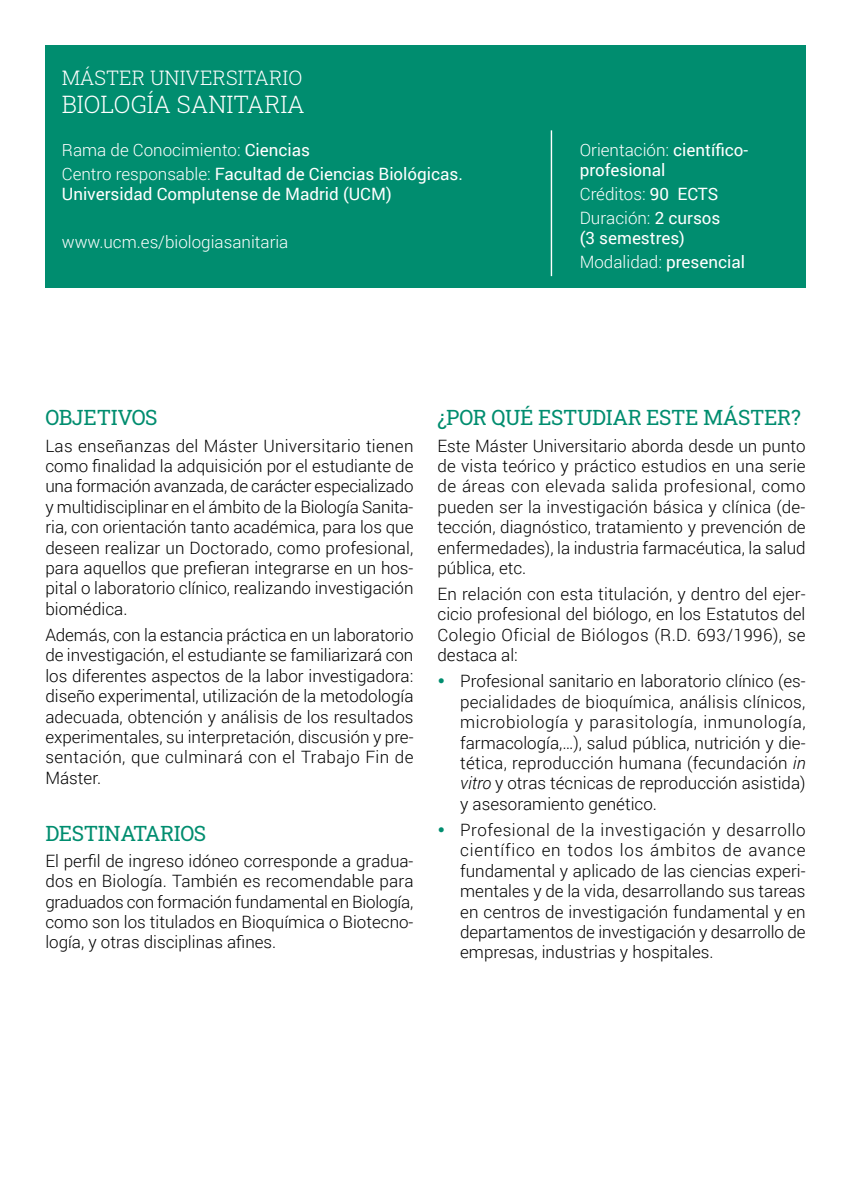
<style>
.page{position:relative;width:851px;height:1191px;background:#fff}
.page>*{position:absolute;margin:0;border:0;box-sizing:border-box;transform-origin:0 0}
.t1{font:300 24px "Roboto Slab";color:#fff}
.t2{font:21px "Roboto Slab";letter-spacing:-.02em;color:#008d6f}
.t3{font:300 20px "Roboto Slab";color:#fff}
.t4{font:300 17px/20.4px "Roboto";color:#000;text-align:justify}
.t5{font:300 17px/24px "Roboto";color:#fff}
.t6{font:17px/20px "Roboto";color:#fff}
.s1{font-weight:400}
.s2{font-weight:300}
.s3{font-style:italic}
</style>
<div class="page">
<div style="left:45px;top:45px;width:760px;height:242px;background:#008d6f"></div>
<hr style="left:550px;top:130px;width:2px;height:146px;background:#fff">
<p class="t3" style="left:62px;top:64px;width:242px">MÁSTER UNIVERSITARIO</p>
<h1 class="t1" style="left:62px;top:87px;width:244px">BIOLOGÍA SANITARIA</h1>
<p class="t5" style="left:62px;top:138px;width:402px">Rama de Conocimiento: <span class="s1">Ciencias<br></span>Centro responsable: <span class="s1">Facultad de Ciencias Biológicas.</span></p>
<p class="t6" style="left:62px;top:183px;width:331px">Universidad Complutense de Madrid (UCM)</p>
<p class="t5" style="left:62px;top:229px;width:228px">www.ucm.es/biologiasanitaria</p>
<p class="t6" style="left:579px;top:139px;width:170px"><span class="s2">Orientación:</span> científico&shy;profesional</p>
<p class="t5" style="left:579px;top:181px;width:142px">Créditos: <span class="s1">90 ECTS<br></span>Duración: <span class="s1">2 cursos</span></p>
<p class="t6" style="left:579px;top:225px;width:167px;line-height:24px">(3 semestres)<br><span class="s2">Modalidad:</span> presencial</p>
<p class="t2" style="left:45px;top:403px;width:114px">OBJETIVOS</p>
<p class="t4" style="left:45px;top:435px;width:369px">Las enseñanzas del Máster Universitario tienen como finalidad la adquisición por el estudiante de una formación avanzada, de carácter especializado y multidisciplinar en el ámbito de la Biología Sanita&shy;ria, con orientación tanto académica, para los que deseen realizar un Doctorado, como profesional, para aquellos que prefieran integrarse en un hos&shy;pital o laboratorio clínico, realizando investigación biomédica.</p>
<p class="t4" style="left:45px;top:624px;width:369px">Además, con la estancia práctica en un laboratorio de investigación, el estudiante se familiarizará con los diferentes aspectos de la labor investigadora: diseño experimental, utilización de la metodología adecuada, obtención y análisis de los resultados experimentales, su interpretación, discusión y pre&shy;sentación, que culminará con el Trabajo Fin de Máster.</p>
<p class="t2" style="left:45px;top:818px;width:162px">DESTINATARIOS</p>
<p class="t4" style="left:45px;top:850px;width:369px">El perfil de ingreso idóneo corresponde a gradua&shy;dos en Biología. También es recomendable para graduados con formación fundamental en Biología, como son los titulados en Bioquímica o Biotecno&shy;logía, y otras disciplinas afines.</p>
<p class="t2" style="left:437px;top:403px;width:365px">¿POR QUÉ ESTUDIAR ESTE MÁSTER?</p>
<p class="t4" style="left:437px;top:435px;width:369px">Este Máster Universitario aborda desde un punto de vista teórico y práctico estudios en una serie de áreas con elevada salida profesional, como pueden ser la investigación básica y clínica (de&shy;tección, diagnóstico, tratamiento y prevención de enfermedades), la industria farmacéutica, la salud pública, etc.</p>
<p class="t4" style="left:437px;top:583px;width:369px">En relación con esta titulación, y dentro del ejer&shy;cicio profesional del biólogo, en los Estatutos del Colegio Oficial de Biólogos (R.D. 693/1996), se destaca al:</p>
<p class="t4" style="left:460px;top:670px;width:347px">Profesional sanitario en laboratorio clínico (es&shy;pecialidades de bioquímica, análisis clínicos, microbiología y parasitología, inmunología, farmacología,…), salud pública, nutrición y die&shy;tética, reproducción humana (fecundación <span class="s3">in vitro</span> y otras técnicas de reproducción asistida) y asesoramiento genético.</p>
<p class="t4" style="left:460px;top:819px;width:347px">Profesional de la investigación y desarrollo científico en todos los ámbitos de avance fundamental y aplicado de las ciencias experi&shy;mentales y de la vida, desarrollando sus tareas en centros de investigación fundamental y en departamentos de investigación y desarrollo de empresas, industrias y hospitales.</p>
</div>
